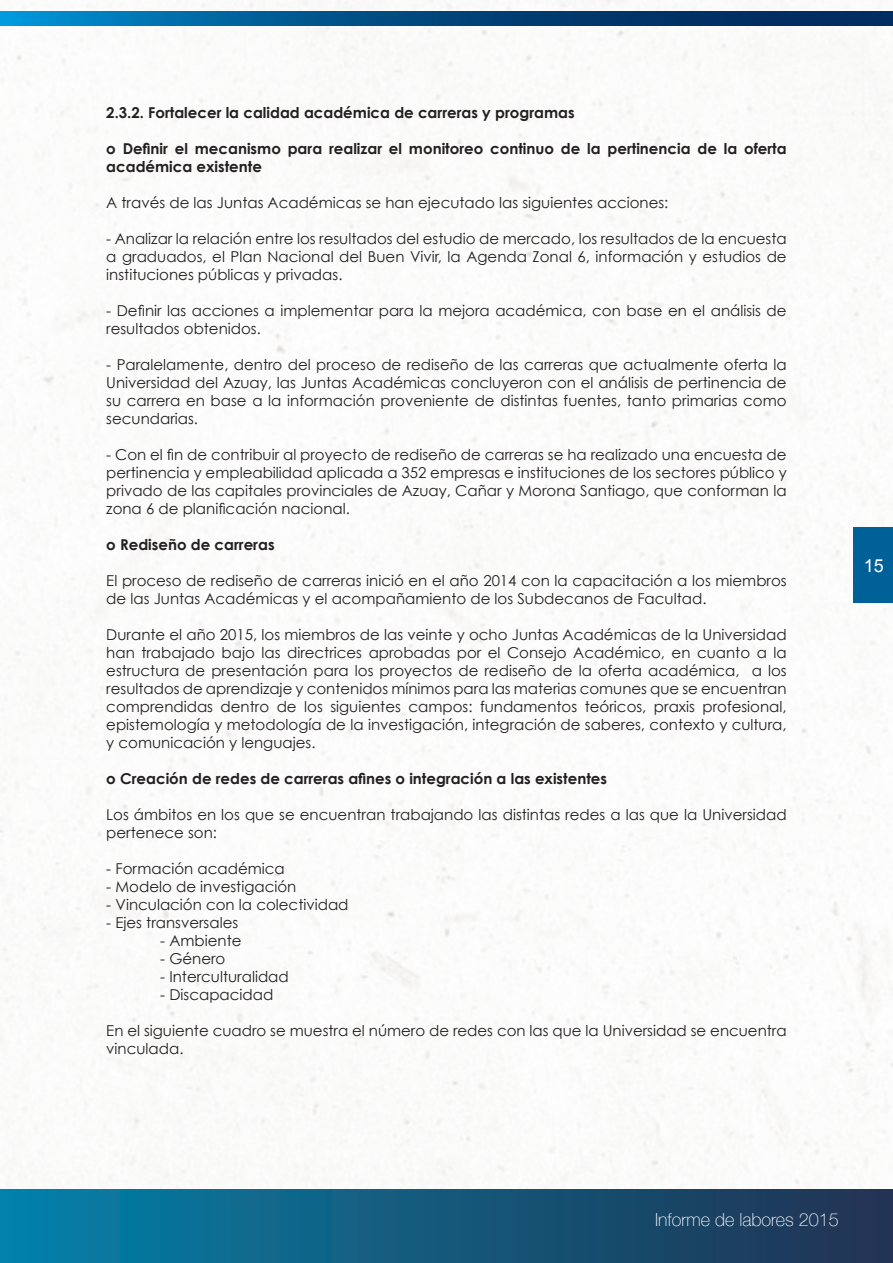
<style>
.page{position:relative;width:893px;height:1263px;background:#fff}
.page>*{position:absolute;margin:0;border:0;box-sizing:border-box;transform-origin:0 0}
.t1{font:100 18px "Helvetica Neue";color:#fff}
.t2{font:18px "Arial";color:#fff}
.t3{font:15px/18px "Century Gothic";color:#231f20;text-align:justify}
.t4{font:700 15px/18px "Century Gothic";color:#231f20}
</style>
<div class="page">
<img style="left:0;top:0;width:892px;height:1190px">
<div style="left:0;top:1190px;width:893px;height:73px;background:linear-gradient(to right,#0481a9,#223150)"></div>
<div style="left:853px;top:527px;width:40px;height:75px;background:#006199"></div>
<svg style="left:0;top:11px;width:893px;height:14px;background:#004e86"></svg>
<p class="t4" style="left:106px;top:103px;width:470px">2.3.2. Fortalecer la calidad académica de carreras y programas</p>
<p class="t4" style="left:106px;top:139px;width:682px">o Definir el mecanismo para realizar el monitoreo continuo de la pertinencia de la oferta académica existente</p>
<p class="t3" style="left:106px;top:193px;width:564px">A través de las Juntas Académicas se han ejecutado las siguientes acciones:</p>
<p class="t3" style="left:106px;top:229px;width:682px">- Analizar la relación entre los resultados del estudio de mercado, los resultados de la encuesta a graduados, el Plan Nacional del Buen Vivir, la Agenda Zonal 6, información y estudios de instituciones públicas y privadas.</p>
<p class="t3" style="left:106px;top:301px;width:682px">- Definir las acciones a implementar para la mejora académica, con base en el análisis de resultados obtenidos.</p>
<p class="t3" style="left:106px;top:355px;width:682px">- Paralelamente, dentro del proceso de rediseño de las carreras que actualmente oferta la Universidad del Azuay, las Juntas Académicas concluyeron con el análisis de pertinencia de su carrera en base a la información proveniente de distintas fuentes, tanto primarias como secundarias.</p>
<p class="t3" style="left:106px;top:445px;width:682px">- Con el fin de contribuir al proyecto de rediseño de carreras se ha realizado una encuesta de pertinencia y empleabilidad aplicada a 352 empresas e instituciones de los sectores público y privado de las capitales provinciales de Azuay, Cañar y Morona Santiago, que conforman la zona 6 de planificación nacional.</p>
<p class="t4" style="left:106px;top:535px;width:170px">o Rediseño de carreras</p>
<p class="t3" style="left:106px;top:571px;width:682px">El proceso de rediseño de carreras inició en el año 2014 con la capacitación a los miembros de las Juntas Académicas y el acompañamiento de los Subdecanos de Facultad.</p>
<p class="t3" style="left:106px;top:625px;width:682px">Durante el año 2015, los miembros de las veinte y ocho Juntas Académicas de la Universidad han trabajado bajo las directrices aprobadas por el Consejo Académico, en cuanto a la estructura de presentación para los proyectos de rediseño de la oferta académica, a los resultados de aprendizaje y contenidos mínimos para las materias comunes que se encuentran comprendidas dentro de los siguientes campos: fundamentos teóricos, praxis profesional, epistemología y metodología de la investigación, integración de saberes, contexto y cultura, y comunicación y lenguajes.</p>
<p class="t4" style="left:106px;top:769px;width:502px">o Creación de redes de carreras afines o integración a las existentes</p>
<p class="t3" style="left:106px;top:805px;width:682px">Los ámbitos en los que se encuentran trabajando las distintas redes a las que la Universidad pertenece son:</p>
<p class="t3" style="left:106px;top:859px;width:180px">- Formación académica</p>
<p class="t3" style="left:106px;top:877px;width:192px">- Modelo de investigación</p>
<p class="t3" style="left:106px;top:895px;width:244px">- Vinculación con la colectividad</p>
<p class="t3" style="left:106px;top:913px;width:133px">- Ejes transversales</p>
<p class="t3" style="left:160px;top:931px;width:83px">- Ambiente</p>
<p class="t3" style="left:160px;top:949px;width:67px">- Género</p>
<p class="t3" style="left:160px;top:967px;width:130px">- Interculturalidad</p>
<p class="t3" style="left:160px;top:985px;width:115px">- Discapacidad</p>
<p class="t3" style="left:106px;top:1021px;width:682px">En el siguiente cuadro se muestra el número de redes con las que la Universidad se encuentra vinculada.</p>
<p class="t2" style="left:864px;top:554px;width:22px">15</p>
<p class="t1" style="left:655px;top:1206px;width:185px">Informe de labores 2015</p>
</div>
